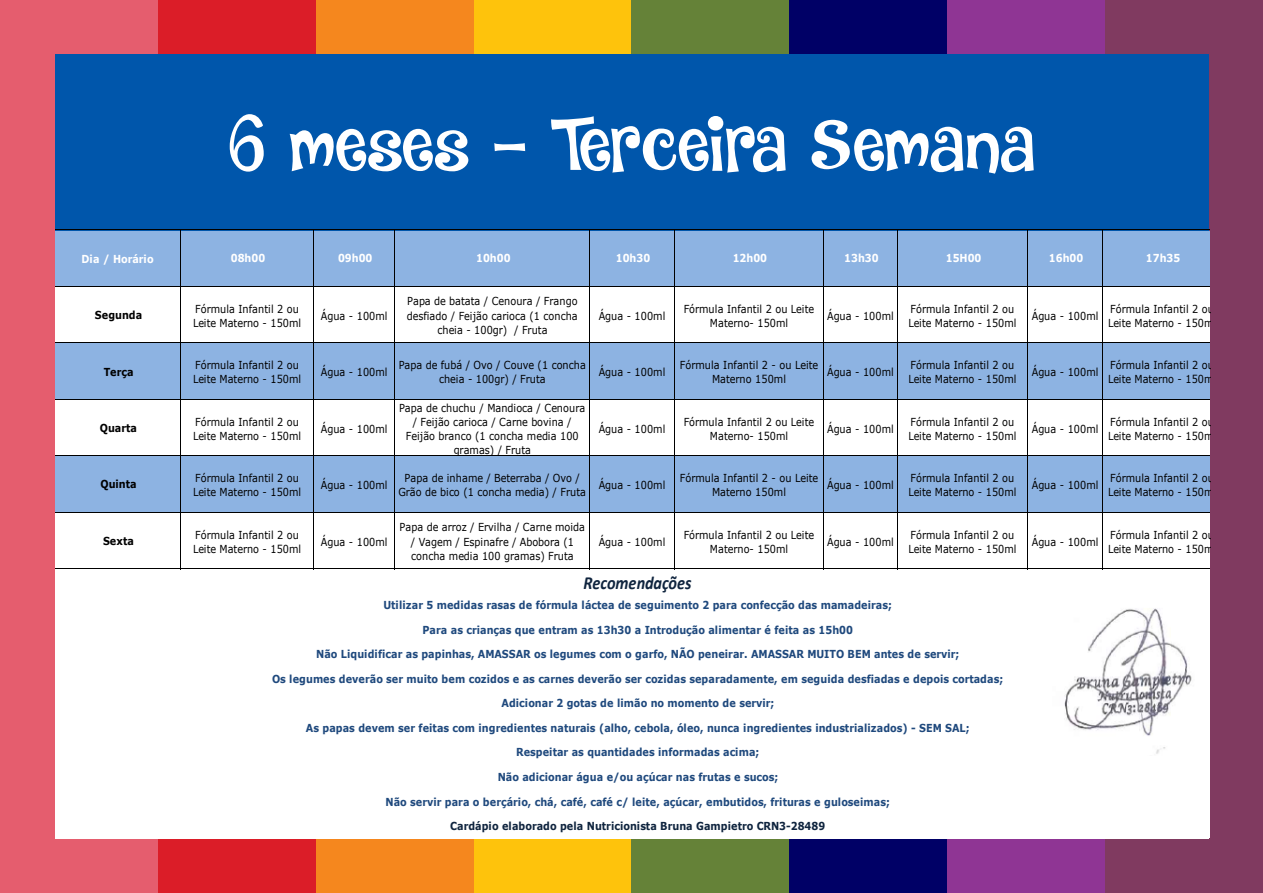
<style>
.page{position:relative;width:1263px;height:893px;background:#fff}
.page>*{position:absolute;margin:0;border:0;box-sizing:border-box;transform-origin:0 0}
.t1{font:72px "DK Jambo";letter-spacing:-.03em;color:#fff}
.t2{font:italic 700 18.45px "Calibri";letter-spacing:-.01em;color:#0f243e;scale:.88 1}
.t3{font:10.95px/14.2px "Verdana";letter-spacing:.005em;color:#000;scale:.88 1}
.t4{font:700 10.95px "Verdana";letter-spacing:.005em;color:#1f497d;scale:.88 1}
.t5{font:700 10.95px "Verdana";color:#0f243e;scale:.88 1}
.t6{font:700 10.95px "Verdana";color:#fff;scale:.88 1}
.t7{font:700 10.95px "Verdana";color:#000;scale:.88 1}
</style>
<div class="page">
<div style="left:474px;top:0;width:157px;height:893px;background:#fec30c"></div>
<div style="left:316px;top:0;width:158px;height:893px;background:#f5871e"></div>
<div style="left:631px;top:0;width:158px;height:893px;background:#658238"></div>
<div style="left:789px;top:0;width:158px;height:893px;background:#006"></div>
<div style="left:947px;top:0;width:158px;height:893px;background:#8f3594"></div>
<div style="left:158px;top:0;width:158px;height:893px;background:#db1d28"></div>
<div style="left:1105px;top:0;width:158px;height:893px;background:#803a60"></div>
<div style="left:0;top:0;width:158px;height:893px;background:#e55d6e"></div>
<div style="left:55px;top:54px;width:1153px;height:177px;background:#0056ab"></div>
<div style="left:56px;top:231px;width:1154px;height:56px;background:#8db3e2"></div>
<div style="left:56px;top:286px;width:1154px;height:57px;background:#fff"></div>
<div style="left:56px;top:343px;width:1154px;height:57px;background:#8db3e2"></div>
<div style="left:56px;top:399px;width:1154px;height:57px;background:#fff"></div>
<div style="left:56px;top:456px;width:1154px;height:57px;background:#8db3e2"></div>
<div style="left:56px;top:512px;width:1154px;height:326px;background:#fff"></div>
<hr style="left:180px;top:230px;width:1px;height:339px;background:#000">
<hr style="left:313px;top:230px;width:1px;height:339px;background:#000">
<hr style="left:394px;top:230px;width:1px;height:339px;background:#000">
<hr style="left:589px;top:230px;width:1px;height:339px;background:#000">
<hr style="left:674px;top:230px;width:1px;height:339px;background:#000">
<hr style="left:823px;top:230px;width:1px;height:339px;background:#000">
<hr style="left:897px;top:230px;width:1px;height:339px;background:#000">
<hr style="left:1027px;top:230px;width:1px;height:339px;background:#000">
<hr style="left:1102px;top:230px;width:1px;height:339px;background:#000">
<hr style="left:55px;top:229px;width:1155px;height:1px;background:#000">
<hr style="left:55px;top:286px;width:1155px;height:1px;background:#000">
<hr style="left:55px;top:342px;width:1155px;height:1px;background:#000">
<hr style="left:55px;top:399px;width:1155px;height:1px;background:#000">
<hr style="left:55px;top:455px;width:1155px;height:1px;background:#000">
<hr style="left:55px;top:512px;width:1155px;height:1px;background:#000">
<hr style="left:55px;top:568px;width:1155px;height:1px;background:#000">
<img style="left:1064px;top:608px;width:128px;height:146px">
<p class="t1" style="left:228px;top:98px;width:810px">6 meses - Terceira Semana</p>
<p class="t6" style="left:81px;top:251px;width:84px">Dia / Horário</p>
<p class="t6" style="left:231px;top:251px;width:41px">08h00</p>
<p class="t6" style="left:338px;top:251px;width:41px">09h00</p>
<p class="t6" style="left:476px;top:251px;width:41px">10h00</p>
<p class="t6" style="left:616px;top:251px;width:41px">10h30</p>
<p class="t6" style="left:733px;top:251px;width:41px">12h00</p>
<p class="t6" style="left:844px;top:251px;width:41px">13h30</p>
<p class="t6" style="left:946px;top:251px;width:42px">15H00</p>
<p class="t6" style="left:1049px;top:251px;width:41px">16h00</p>
<p class="t6" style="left:1146px;top:251px;width:41px">17h35</p>
<p class="t7" style="left:95px;top:307px;width:55px">Segunda</p>
<p class="t3" style="left:193px;top:301px;width:124px">Fórmula Infantil 2 ou<br>Leite Materno - 150ml</p>
<p class="t3" style="left:321px;top:308px;width:77px">Água - 100ml</p>
<p class="t3" style="left:407px;top:294px;width:196px;text-align:center">Papa de batata / Cenoura / Frango desfiado / Feijão carioca (1 concha cheia - 100gr) / Fruta</p>
<p class="t3" style="left:599px;top:308px;width:77px">Água - 100ml</p>
<p class="t3" style="left:684px;top:301px;width:150px;text-align:center">Fórmula Infantil 2 ou Leite<br>Materno- 150ml</p>
<p class="t3" style="left:827px;top:308px;width:77px">Água - 100ml</p>
<p class="t3" style="left:908px;top:301px;width:124px">Fórmula Infantil 2 ou<br>Leite Materno - 150ml</p>
<p class="t3" style="left:1032px;top:308px;width:77px">Água - 100ml</p>
<p class="t3" style="left:1108px;top:301px;width:124px">Fórmula Infantil 2 ou<br>Leite Materno - 150ml</p>
<p class="t7" style="left:104px;top:364px;width:35px">Terça</p>
<p class="t3" style="left:193px;top:358px;width:124px">Fórmula Infantil 2 ou<br>Leite Materno - 150ml</p>
<p class="t3" style="left:321px;top:365px;width:77px">Água - 100ml</p>
<p class="t3" style="left:399px;top:358px;width:214px;text-align:center">Papa de fubá / Ovo / Couve (1 concha cheia - 100gr) / Fruta</p>
<p class="t3" style="left:599px;top:365px;width:77px">Água - 100ml</p>
<p class="t3" style="left:680px;top:358px;width:159px;text-align:center">Fórmula Infantil 2 - ou Leite<br>Materno 150ml</p>
<p class="t3" style="left:827px;top:365px;width:77px">Água - 100ml</p>
<p class="t3" style="left:908px;top:358px;width:124px">Fórmula Infantil 2 ou<br>Leite Materno - 150ml</p>
<p class="t3" style="left:1032px;top:365px;width:77px">Água - 100ml</p>
<p class="t3" style="left:1108px;top:358px;width:124px">Fórmula Infantil 2 ou<br>Leite Materno - 150ml</p>
<p class="t7" style="left:100px;top:420px;width:44px">Quarta</p>
<p class="t3" style="left:193px;top:414px;width:124px">Fórmula Infantil 2 ou<br>Leite Materno - 150ml</p>
<p class="t3" style="left:321px;top:421px;width:77px">Água - 100ml</p>
<p class="t3" style="left:399px;top:400px;width:213px;text-align:center">Papa de chuchu / Mandioca / Cenoura / Feijão carioca / Carne bovina /<br>Feijão branco (1 concha media 100 gramas) / Fruta</p>
<p class="t3" style="left:599px;top:421px;width:77px">Água - 100ml</p>
<p class="t3" style="left:684px;top:414px;width:150px;text-align:center">Fórmula Infantil 2 ou Leite<br>Materno- 150ml</p>
<p class="t3" style="left:827px;top:421px;width:77px">Água - 100ml</p>
<p class="t3" style="left:908px;top:414px;width:124px">Fórmula Infantil 2 ou<br>Leite Materno - 150ml</p>
<p class="t3" style="left:1032px;top:421px;width:77px">Água - 100ml</p>
<p class="t3" style="left:1108px;top:414px;width:124px">Fórmula Infantil 2 ou<br>Leite Materno - 150ml</p>
<p class="t7" style="left:101px;top:477px;width:43px">Quinta</p>
<p class="t3" style="left:193px;top:471px;width:124px">Fórmula Infantil 2 ou<br>Leite Materno - 150ml</p>
<p class="t3" style="left:321px;top:478px;width:77px">Água - 100ml</p>
<p class="t3" style="left:398px;top:471px;width:215px;text-align:center">Papa de inhame / Beterraba / Ovo /<br>Grão de bico (1 concha media) / Fruta</p>
<p class="t3" style="left:599px;top:478px;width:77px">Água - 100ml</p>
<p class="t3" style="left:680px;top:471px;width:159px;text-align:center">Fórmula Infantil 2 - ou Leite<br>Materno 150ml</p>
<p class="t3" style="left:827px;top:478px;width:77px">Água - 100ml</p>
<p class="t3" style="left:908px;top:471px;width:124px">Fórmula Infantil 2 ou<br>Leite Materno - 150ml</p>
<p class="t3" style="left:1032px;top:478px;width:77px">Água - 100ml</p>
<p class="t3" style="left:1108px;top:471px;width:124px">Fórmula Infantil 2 ou<br>Leite Materno - 150ml</p>
<p class="t7" style="left:103px;top:533px;width:37px">Sexta</p>
<p class="t3" style="left:193px;top:527px;width:124px">Fórmula Infantil 2 ou<br>Leite Materno - 150ml</p>
<p class="t3" style="left:321px;top:534px;width:77px">Água - 100ml</p>
<p class="t3" style="left:400px;top:520px;width:212px;text-align:center">Papa de arroz / Ervilha / Carne moida / Vagem / Espinafre / Abobora (1 concha media 100 gramas) Fruta</p>
<p class="t3" style="left:599px;top:534px;width:77px">Água - 100ml</p>
<p class="t3" style="left:684px;top:527px;width:150px;text-align:center">Fórmula Infantil 2 ou Leite<br>Materno- 150ml</p>
<p class="t3" style="left:827px;top:534px;width:77px">Água - 100ml</p>
<p class="t3" style="left:908px;top:527px;width:124px">Fórmula Infantil 2 ou<br>Leite Materno - 150ml</p>
<p class="t3" style="left:1032px;top:534px;width:77px">Água - 100ml</p>
<p class="t3" style="left:1108px;top:527px;width:124px">Fórmula Infantil 2 ou<br>Leite Materno - 150ml</p>
<p class="t2" style="left:583px;top:571px;width:124px">Recomendações</p>
<p class="t4" style="left:383px;top:597px;width:579px">Utilizar 5 medidas rasas de fórmula láctea de seguimento 2 para confecção das mamadeiras;</p>
<p class="t4" style="left:422px;top:622px;width:491px">Para as crianças que entram as 13h30 a Introdução alimentar é feita as 15h00</p>
<p class="t4" style="left:316px;top:647px;width:732px">Não Liquidificar as papinhas, AMASSAR os legumes com o garfo, NÃO peneirar. AMASSAR MUITO BEM antes de servir;</p>
<p class="t4" style="left:272px;top:671px;width:832px">Os legumes deverão ser muito bem cozidos e as carnes deverão ser cozidas separadamente, em seguida desfiadas e depois cortadas;</p>
<p class="t4" style="left:501px;top:696px;width:312px">Adicionar 2 gotas de limão no momento de servir;</p>
<p class="t4" style="left:306px;top:720px;width:756px">As papas devem ser feitas com ingredientes naturais (alho, cebola, óleo, nunca ingredientes industrializados) - SEM SAL;</p>
<p class="t4" style="left:516px;top:745px;width:278px">Respeitar as quantidades informadas acima;</p>
<p class="t4" style="left:498px;top:769px;width:320px">Não adicionar água e/ou açúcar nas frutas e sucos;</p>
<p class="t4" style="left:386px;top:794px;width:575px">Não servir para o berçário, chá, café, café c/ leite, açúcar, embutidos, frituras e guloseimas;</p>
<p class="t5" style="left:450px;top:818px;width:428px">Cardápio elaborado pela Nutricionista Bruna Gampietro CRN3-28489</p>
</div>
